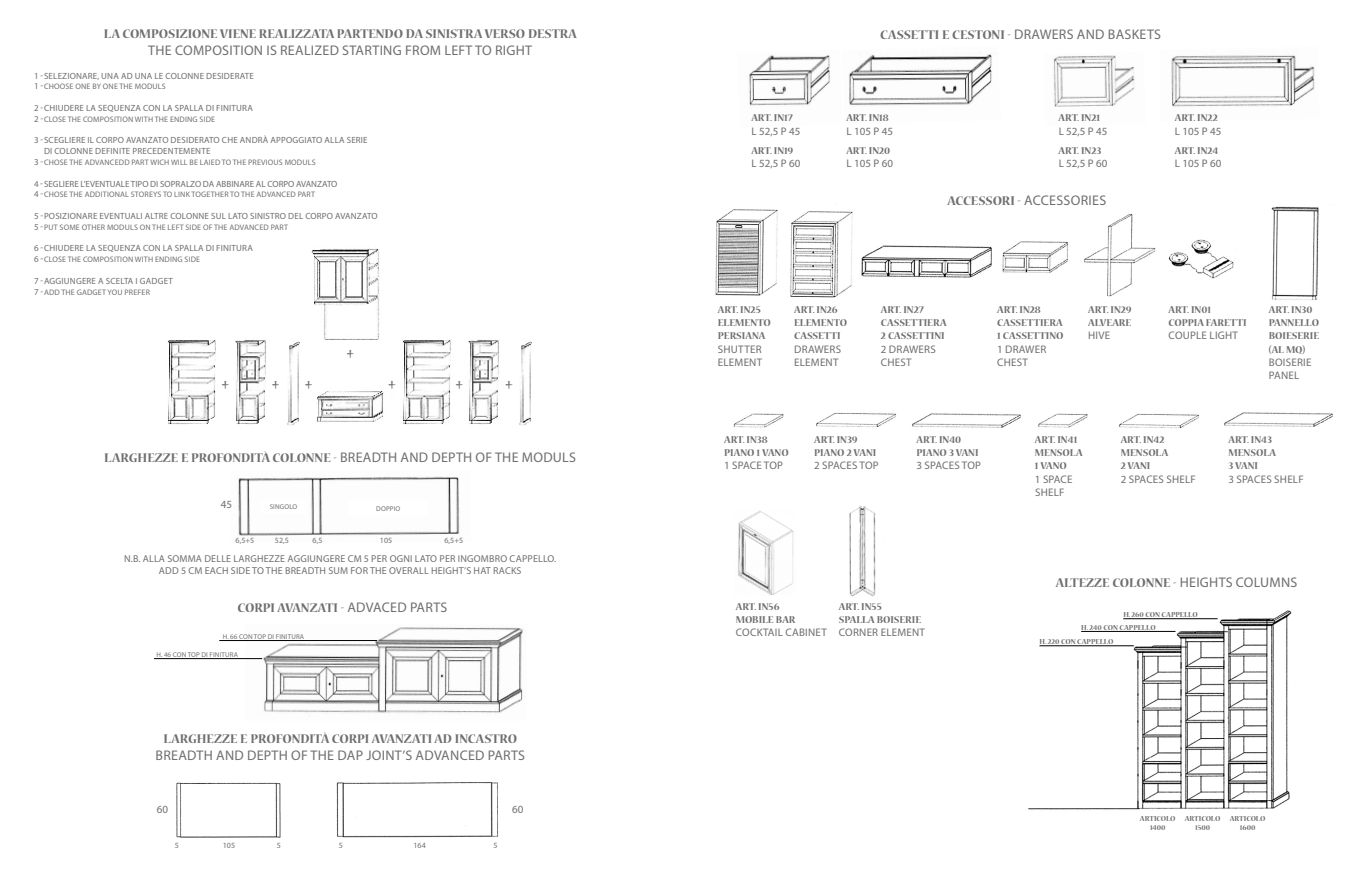
<style>
.page{position:relative;width:1361px;height:879px;background:#fff}
.page>*{position:absolute;margin:0;border:0;box-sizing:border-box;transform-origin:0 0}
.t1{font:700 22px "Nueva Std";color:#706f6f}
.t2{font:700 14px "Nueva Std";color:#706f6f}
.t3{font:14px "Myriad Pro";letter-spacing:.02em;color:#706f6f}
.t4{font:700 11px/13.2px "Nueva Std";color:#706f6f}
.t5{font:11px/13.2px "Myriad Pro";letter-spacing:.02em;color:#706f6f}
.t6{font:10px/12px "Myriad Pro";letter-spacing:.02em;color:#706f6f;text-align:center}
.t7{font:9px/10.8px "Myriad Pro";letter-spacing:.02em;color:#706f6f}
.t8{font:9px "Myriad Pro";color:#706f6f}
.t9{font:8px "Myriad Pro";letter-spacing:.02em;color:#706f6f}
.t10{font:700 8px/9.6px "Nueva Std";letter-spacing:-.005em;color:#706f6f;text-align:center}
.t11{font:7px "Myriad Pro";letter-spacing:.02em;color:#706f6f}
.s1{font-size:9px}
.s2{font-family:"Myriad Pro";font-weight:400}
.s3{font-family:"Nueva Std";font-weight:700}
</style>
<div class="page">
<img style="left:1054px;top:55px;width:81px;height:52px">
<img style="left:1171px;top:55px;width:144px;height:52px">
<img style="left:849px;top:54px;width:143px;height:52px">
<img style="left:749px;top:55px;width:81px;height:51px">
<img style="left:715px;top:209px;width:63px;height:87px">
<img style="left:1084px;top:214px;width:72px;height:83px">
<img style="left:1168px;top:239px;width:66px;height:40px">
<img style="left:1271px;top:206px;width:48px;height:94px">
<img style="left:733px;top:413px;width:51px;height:15px">
<img style="left:1038px;top:413px;width:50px;height:15px">
<img style="left:816px;top:412px;width:80px;height:15px">
<img style="left:912px;top:413px;width:109px;height:15px">
<img style="left:1119px;top:413px;width:80px;height:15px">
<img style="left:1224px;top:412px;width:109px;height:15px">
<img style="left:790px;top:211px;width:63px;height:87px">
<img style="left:861px;top:245px;width:131px;height:33px">
<img style="left:1002px;top:241px;width:66px;height:32px">
<img style="left:849px;top:506px;width:27px;height:91px">
<img style="left:738px;top:510px;width:56px;height:85px">
<img style="left:1028px;top:610px;width:264px;height:200px">
<hr style="left:1039px;top:645px;width:95px;height:1px;background:#000">
<hr style="left:1081px;top:631px;width:94px;height:1px;background:#000">
<hr style="left:1123px;top:618px;width:94px;height:1px;background:#000">
<img style="left:168px;top:340px;width:48px;height:85px">
<img style="left:287px;top:341px;width:13px;height:84px">
<img style="left:235px;top:340px;width:31px;height:84px">
<img style="left:311px;top:248px;width:69px;height:92px">
<img style="left:316px;top:391px;width:68px;height:31px">
<img style="left:403px;top:340px;width:48px;height:85px">
<img style="left:519px;top:341px;width:13px;height:84px">
<img style="left:468px;top:340px;width:31px;height:84px">
<img style="left:238px;top:476px;width:221px;height:60px">
<div style="left:261px;top:499px;width:45px;height:15px;background:#fff"></div>
<div style="left:349px;top:499px;width:78px;height:17px;background:#fff"></div>
<img style="left:245px;top:627px;width:278px;height:87px">
<hr style="left:219px;top:640px;width:158px;height:1px;background:#000">
<hr style="left:154px;top:658px;width:108px;height:1px;background:#000">
<img style="left:176px;top:782px;width:323px;height:56px">
<p class="t2" style="left:104px;top:27px;width:474px">LA COMPOSIZIONE VIENE REALIZZATA PARTENDO DA SINISTRA VERSO DESTRA</p>
<p class="t3" style="left:148px;top:41px;width:385px">THE COMPOSITION IS REALIZED STARTING FROM LEFT TO RIGHT</p>
<p class="t7" style="left:34px;top:70px;width:221px">1 -SELEZIONARE, UNA AD UNA LE COLONNE DESIDERATE</p>
<p class="t9" style="left:34px;top:82px;width:133px"><span class="s1">1 -</span>CHOOSE ONE BY ONE THE MODULS</p>
<p class="t7" style="left:34px;top:102px;width:220px">2 -CHIUDERE LA SEQUENZA CON LA SPALLA DI FINITURA</p>
<p class="t9" style="left:34px;top:114px;width:183px"><span class="s1">2 -</span>CLOSE THE COMPOSITION WITH THE ENDING SIDE</p>
<p class="t7" style="left:44px;top:135px;width:325px;text-indent:-10px">3 -SCEGLIERE IL CORPO AVANZATO DESIDERATO CHE ANDRÀ APPOGGIATO ALLA SERIE<br>DI COLONNE DEFINITE PRECEDENTEMENTE</p>
<p class="t9" style="left:34px;top:157px;width:283px"><span class="s1">3 -</span>CHOSE THE ADVANCEDD PART WICH WILL BE LAIED TO THE PREVIOUS MODULS</p>
<p class="t8" style="left:34px;top:178px;width:305px">4 -SEGLIERE L’EVENTUALE TIPO DI SOPRALZO DA ABBINARE AL CORPO AVANZATO</p>
<p class="t9" style="left:34px;top:190px;width:282px"><span class="s1">4 -</span>CHOSE THE ADDITIONAL STOREYS TO LINK TOGETHER TO THE ADVANCED PART</p>
<p class="t7" style="left:34px;top:210px;width:345px">5 -POSIZIONARE EVENTUALI ALTRE COLONNE SUL LATO SINISTRO DEL CORPO AVANZATO</p>
<p class="t9" style="left:34px;top:222px;width:255px"><span class="s1">5 -</span>PUT SOME OTHER MODULS ON THE LEFT SIDE OF THE ADVANCED PART</p>
<p class="t7" style="left:34px;top:243px;width:220px">6 -CHIUDERE LA SEQUENZA CON LA SPALLA DI FINITURA</p>
<p class="t9" style="left:34px;top:255px;width:168px"><span class="s1">6 -</span>CLOSE THE COMPOSITION WITH ENDING SIDE</p>
<p class="t7" style="left:34px;top:275px;width:140px">7 -AGGIUNGERE A SCELTA I GADGET</p>
<p class="t9" style="left:34px;top:287px;width:117px"><span class="s1">7 -</span>ADD THE GADGET YOU PREFER</p>
<h1 class="t1" style="left:347px;top:343px;width:10px">+</h1>
<h1 class="t1" style="left:222px;top:374px;width:10px">+</h1>
<h1 class="t1" style="left:272px;top:374px;width:43px">+ +</h1>
<h1 class="t1" style="left:388px;top:374px;width:10px">+</h1>
<h1 class="t1" style="left:455px;top:374px;width:10px">+</h1>
<h1 class="t1" style="left:505px;top:374px;width:10px">+</h1>
<p class="t2" style="left:104px;top:451px;width:473px">LARGHEZZE E PROFONDITÀ COLONNE - <span class="s2">BREADTH AND DEPTH OF THE MODULS</span></p>
<p class="t5" style="left:221px;top:497px;width:13px">45</p>
<p class="t11" style="left:270px;top:502px;width:29px">SINGOLO</p>
<p class="t11" style="left:376px;top:504px;width:26px">DOPPIO</p>
<p class="t9" style="left:236px;top:536px;width:20px">6,5+5</p>
<p class="t9" style="left:275px;top:536px;width:15px">52,5</p>
<p class="t9" style="left:313px;top:536px;width:11px">6,5</p>
<p class="t9" style="left:380px;top:536px;width:14px">105</p>
<p class="t9" style="left:444px;top:536px;width:20px">6,5+5</p>
<p class="t6" style="left:124px;top:552px;width:434px">N.B. ALLA SOMMA DELLE LARGHEZZE AGGIUNGERE CM 5 PER OGNI LATO PER INGOMBRO CAPPELLO.<br>ADD 5 CM EACH SIDE TO THE BREADTH SUM FOR THE OVERALL HEIGHT’S HAT RACKS</p>
<p class="t2" style="left:238px;top:601px;width:211px">CORPI AVANZATI - <span class="s2">ADVACED PARTS</span></p>
<p class="t11" style="left:223px;top:632px;width:83px">H. 66 CON TOP DI FINITURA</p>
<p class="t11" style="left:156px;top:650px;width:83px">H. 46 CON TOP DI FINITURA</p>
<p class="t2" style="left:163px;top:732px;width:355px">LARGHEZZE E PROFONDITÀ CORPI AVANZATI AD INCASTRO</p>
<p class="t3" style="left:156px;top:746px;width:371px">BREADTH AND DEPTH OF THE DAP JOINT’S ADVANCED PARTS</p>
<p class="t5" style="left:157px;top:802px;width:13px">60</p>
<p class="t5" style="left:512px;top:802px;width:13px">60</p>
<p class="t9" style="left:175px;top:840px;width:6px">5</p>
<p class="t9" style="left:277px;top:840px;width:6px">5</p>
<p class="t9" style="left:339px;top:840px;width:6px">5</p>
<p class="t9" style="left:493px;top:840px;width:6px">5</p>
<p class="t9" style="left:223px;top:840px;width:14px">105</p>
<p class="t9" style="left:413px;top:840px;width:14px">164</p>
<p class="t4" style="left:751px;top:112px;width:43px">ART. IN17</p>
<p class="t5" style="left:751px;top:124px;width:50px">L 52,5 P 45</p>
<p class="t4" style="left:751px;top:144px;width:44px">ART. IN19</p>
<p class="t5" style="left:751px;top:157px;width:50px">L 52,5 P 60</p>
<p class="t2" style="left:880px;top:28px;width:282px">CASSETTI E CESTONI - <span class="s2">DRAWERS AND BASKETS</span></p>
<p class="t4" style="left:846px;top:112px;width:44px">ART. IN18</p>
<p class="t5" style="left:846px;top:124px;width:48px">L 105 P 45</p>
<p class="t4" style="left:846px;top:144px;width:45px">ART. IN20</p>
<p class="t5" style="left:846px;top:157px;width:48px">L 105 P 60</p>
<p class="t4" style="left:1058px;top:112px;width:43px">ART. IN21</p>
<p class="t5" style="left:1058px;top:124px;width:50px">L 52,5 P 45</p>
<p class="t4" style="left:1058px;top:144px;width:44px">ART. IN23</p>
<p class="t5" style="left:1058px;top:157px;width:50px">L 52,5 P 60</p>
<p class="t3" style="left:947px;top:192px;width:160px"><span class="s3">ACCESSORI -</span> ACCESSORIES</p>
<p class="t4" style="left:1174px;top:112px;width:44px">ART. IN22</p>
<p class="t5" style="left:1175px;top:124px;width:48px">L 105 P 45</p>
<p class="t4" style="left:1174px;top:144px;width:45px">ART. IN24</p>
<p class="t5" style="left:1175px;top:157px;width:48px">L 105 P 60</p>
<p class="t4" style="left:718px;top:303px;width:54px">ART. IN25<br>ELEMENTO<br>PERSIANA</p>
<p class="t5" style="left:718px;top:342px;width:46px">SHUTTER<br>ELEMENT</p>
<p class="t4" style="left:794px;top:303px;width:54px">ART. IN26<br>ELEMENTO<br>CASSETTI</p>
<p class="t5" style="left:794px;top:342px;width:48px">DRAWERS<br>ELEMENT</p>
<p class="t4" style="left:881px;top:303px;width:67px">ART. IN27<br>CASSETTIERA<br>2 CASSETTINI</p>
<p class="t5" style="left:881px;top:342px;width:56px">2 DRAWERS<br>CHEST</p>
<p class="t4" style="left:997px;top:303px;width:68px">ART. IN28<br>CASSETTIERA<br>1 CASSETTINO</p>
<p class="t5" style="left:997px;top:342px;width:51px">1 DRAWER<br>CHEST</p>
<p class="t4" style="left:1088px;top:303px;width:45px">ART. IN29<br>ALVEARE</p>
<p class="t5" style="left:1088px;top:329px;width:24px">HIVE</p>
<p class="t4" style="left:1168px;top:303px;width:80px">ART. IN01<br>COPPIA FARETTI</p>
<p class="t5" style="left:1168px;top:329px;width:71px">COUPLE LIGHT</p>
<p class="t4" style="left:1269px;top:303px;width:52px">ART. IN30<br>PANNELLO<br>BOIESERIE (AL MQ)</p>
<p class="t5" style="left:1269px;top:355px;width:44px">BOISERIE<br>PANEL</p>
<p class="t4" style="left:724px;top:433px;width:66px">ART. IN38<br>PIANO 1 VANO</p>
<p class="t5" style="left:724px;top:459px;width:60px">1 SPACE TOP</p>
<p class="t4" style="left:814px;top:433px;width:64px">ART. IN39<br>PIANO 2 VANI</p>
<p class="t5" style="left:814px;top:459px;width:66px">2 SPACES TOP</p>
<p class="t4" style="left:916px;top:433px;width:64px">ART. IN40<br>PIANO 3 VANI</p>
<p class="t5" style="left:916px;top:459px;width:66px">3 SPACES TOP</p>
<p class="t4" style="left:736px;top:600px;width:61px">ART. IN56<br>MOBILE BAR</p>
<p class="t5" style="left:736px;top:625px;width:92px">COCKTAIL CABINET</p>
<p class="t4" style="left:839px;top:600px;width:84px">ART. IN55<br>SPALLA BOISERIE</p>
<p class="t5" style="left:839px;top:625px;width:88px">CORNER ELEMENT</p>
<p class="t4" style="left:1035px;top:433px;width:49px">ART. IN41<br>MENSOLA<br>1 VANO</p>
<p class="t5" style="left:1035px;top:472px;width:39px">1 SPACE<br>SHELF</p>
<p class="t4" style="left:1120px;top:433px;width:49px">ART. IN42<br>MENSOLA<br>2 VANI</p>
<p class="t5" style="left:1120px;top:472px;width:77px">2 SPACES SHELF</p>
<p class="t4" style="left:1228px;top:433px;width:49px">ART. IN43<br>MENSOLA<br>3 VANI</p>
<p class="t5" style="left:1228px;top:472px;width:77px">3 SPACES SHELF</p>
<p class="t2" style="left:1055px;top:576px;width:243px">ALTEZZE COLONNE - <span class="s2">HEIGHTS COLUMNS</span></p>
<p class="t10" style="left:1123px;top:610px;width:76px">H. 260 CON CAPPELLO</p>
<p class="t10" style="left:1081px;top:623px;width:76px">H. 240 CON CAPPELLO</p>
<p class="t10" style="left:1039px;top:637px;width:75px">H. 220 CON CAPPELLO</p>
<p class="t10" style="left:1140px;top:814px;width:37px">ARTICOLO<br>1400</p>
<p class="t10" style="left:1184px;top:814px;width:37px">ARTICOLO<br>1500</p>
<p class="t10" style="left:1229px;top:814px;width:37px">ARTICOLO<br>1600</p>
</div>
